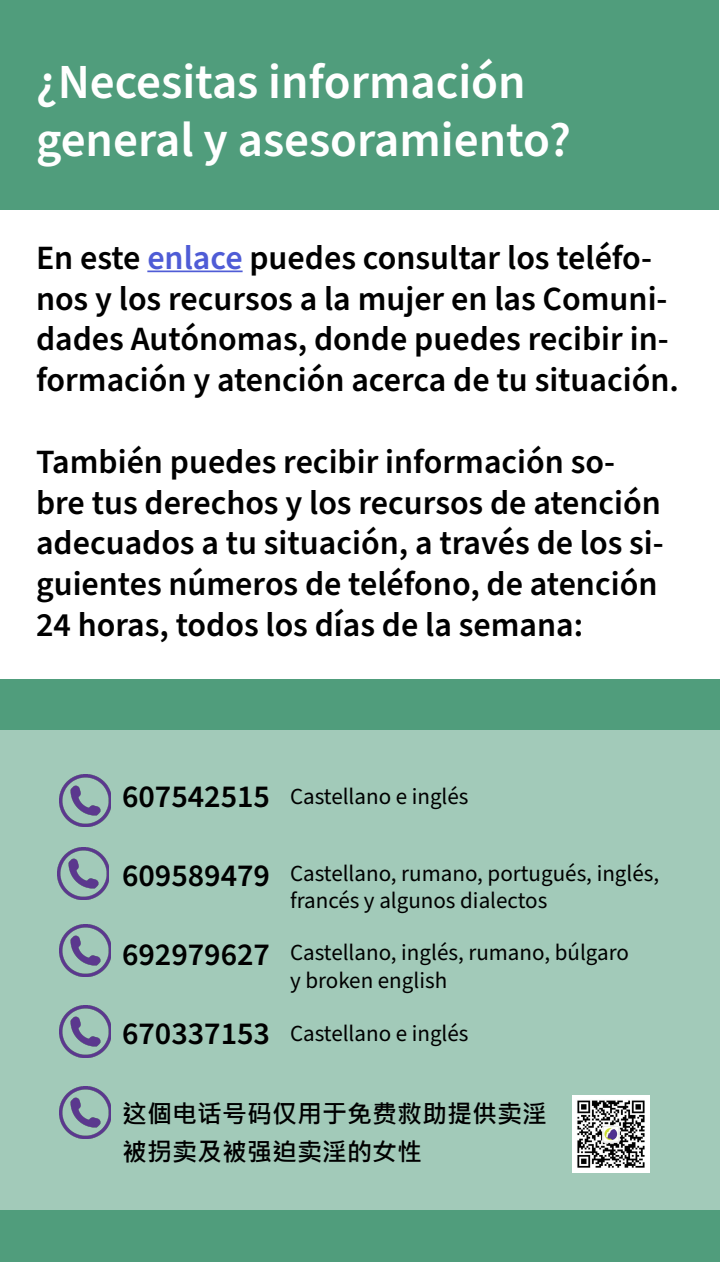
<style>
.page{position:relative;width:720px;height:1280px;background:#fff}
.page>*{position:absolute;margin:0;border:0;box-sizing:border-box;transform-origin:0 0}
.t1{font:600 49px/58.8px "Source Sans Pro";color:#fff}
.t2{font:600 34px/40.8px "Source Sans Pro";color:#000}
.t3{font:600 32px "Source Sans Pro";color:#000}
.t4{font:700 25px/38px "Microsoft Jheng Hei";color:#000}
.t5{font:23px/27.6px "Source Sans Pro";color:#000}
.s1{color:#4f5cd6}
</style>
<div class="page">
<div style="left:0;top:0;width:719px;height:210px;background:#509d7c"></div>
<hr style="left:147px;top:271px;width:96px;height:1px;background:#4f5cd6">
<div style="left:0;top:679px;width:720px;height:52px;background:#509d7c"></div>
<div style="left:0;top:731px;width:720px;height:479px;background:#a2cab9"></div>
<img style="left:59px;top:775px;width:52px;height:52px">
<img style="left:59px;top:925px;width:52px;height:52px">
<img style="left:57px;top:848px;width:52px;height:52px">
<img style="left:59px;top:1006px;width:52px;height:52px">
<img style="left:59px;top:1087px;width:52px;height:52px">
<div style="left:0;top:1210px;width:720px;height:52px;background:#509d7c"></div>
<img style="left:573px;top:1096px;width:77px;height:77px">
<h1 class="t1" style="left:36px;top:53px;width:536px">¿Necesitas información general y asesoramiento?</h1>
<p class="t2" style="left:36px;top:238px;width:645px">En este <span class="s1">enlace</span> puedes consultar los teléfo&shy;nos y los recursos a la mujer en las Comuni&shy;dades Autónomas, donde puedes recibir in&shy;formación y atención acerca de tu situación.</p>
<p class="t2" style="left:36px;top:442px;width:629px">También puedes recibir información so&shy;bre tus derechos y los recursos de atención adecuados a tu situación, a través de los si&shy;guientes números de teléfono, de atención 24 horas, todos los días de la semana:</p>
<p class="t3" style="left:122px;top:775px;width:150px">607542515</p>
<p class="t5" style="left:290px;top:783px;width:180px">Castellano e inglés</p>
<p class="t3" style="left:122px;top:854px;width:150px">609589479</p>
<p class="t3" style="left:122px;top:933px;width:150px">692979627</p>
<p class="t3" style="left:122px;top:1012px;width:150px">670337153</p>
<p class="t5" style="left:290px;top:860px;width:371px">Castellano, rumano, portugués, inglés, francés y algunos dialectos</p>
<p class="t5" style="left:290px;top:940px;width:340px">Castellano, inglés, rumano, búlgaro y broken english</p>
<p class="t5" style="left:290px;top:1020px;width:180px">Castellano e inglés</p>
<p class="t4" style="left:122px;top:1095px;width:426px">这個电话号码仅用于免费救助提供卖淫被拐卖及被强迫卖淫的女性</p>
</div>
